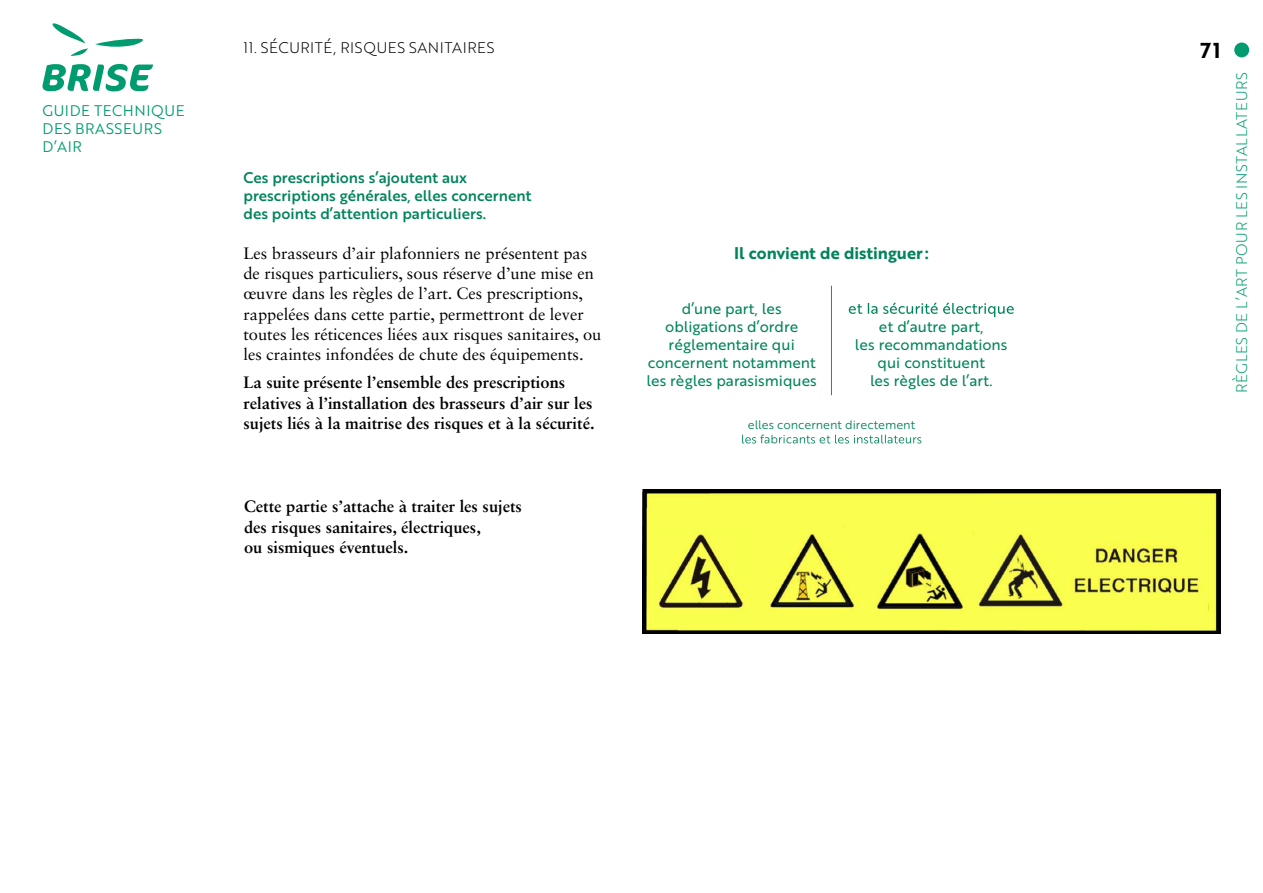
<style>
.page{position:relative;width:1263px;height:893px;background:#fff}
.page>*{position:absolute;margin:0;border:0;box-sizing:border-box;transform-origin:0 0}
.t1{font:21px "Brother 1816 Bold";color:#000}
.t2{font:16.5px/20.1px "Sabon LT Pro";color:#000}
.t3{font:700 16.5px/20.1px "Sabon LT Pro";color:#000}
.t4{font:16.5px "Brother 1816 Bold";color:#00845b}
.t5{font:15px/18px "Brother 1816 Regular";color:#00845b;text-align:center}
.t6{font:15px/18px "Brother 1816 Medium";color:#00845b}
.t7{font:15px "Brother 1816 Light";letter-spacing:.04em;color:#009c6f}
.t8{font:15px/18px "Brother 1816 Book";letter-spacing:.04em;color:#009c6f}
.t9{font:15px "Brother 1816 Light";letter-spacing:.04em;color:#000}
.t10{font:12px "Brother 1816 Book";color:#00845b}
</style>
<div class="page">
<svg style="left:43px;top:64px;width:110px;height:27px"></svg>
<svg style="left:95px;top:38px;width:48px;height:9px"></svg>
<svg style="left:52px;top:23px;width:36px;height:33px"></svg>
<div style="left:1234px;top:43px;width:15px;height:14px;background:#009c6f;border-radius:50%"></div>
<svg style="left:849px;top:303px;width:165px;height:14px"></svg>
<svg style="left:742px;top:435px;width:179px;height:8px"></svg>
<hr style="left:831px;top:286px;width:1px;height:109px;background:#009c6f">
<img style="left:643px;top:489px;width:577px;height:145px">
<p class="t8" style="left:43px;top:101px;width:144px">GUIDE TECHNIQUE<br>DES BRASSEURS<br>D’AIR</p>
<p class="t9" style="left:243px;top:39px;width:252px">11. SÉCURITÉ, RISQUES SANITAIRES</p>
<p class="t6" style="left:243px;top:169px;width:289px">Ces prescriptions s’ajoutent aux prescriptions générales, elles concernent des points d’attention particuliers.</p>
<p class="t2" style="left:243px;top:243px;width:359px">Les brasseurs d’air plafonniers ne présentent pas de risques particuliers, sous réserve d’une mise en œuvre dans les règles de l’art. Ces prescriptions, rappelées dans cette partie, permettront de lever toutes les réticences liées aux risques sanitaires, ou les craintes infondées de chute des équipements.</p>
<p class="t3" style="left:243px;top:373px;width:353px">La suite présente l’ensemble des prescriptions relatives à l’installation des brasseurs d’air sur les sujets liés à la maitrise des risques et à la sécurité.</p>
<p class="t3" style="left:244px;top:497px;width:279px">Cette partie s’attache à traiter les sujets des risques sanitaires, électriques,<br>ou sismiques éventuels.</p>
<p class="t4" style="left:734px;top:243px;width:196px">Il convient de distinguer :</p>
<p class="t5" style="left:647px;top:299px;width:172px">d’une part, les obligations d’ordre réglementaire qui concernent notamment les règles parasismiques</p>
<p class="t5" style="left:855px;top:317px;width:154px">et d’autre part,<br>les recommandations qui constituent<br>les règles de l’art.</p>
<p class="t10" style="left:748px;top:417px;width:169px">elles concernent directement</p>
<p class="t1" style="left:1200px;top:37px;width:22px">71</p>
<p class="t7" style="left:1232px;top:393px;width:322px;rotate:-90deg">RÈGLES DE L’ART POUR LES INSTALLATEURS</p>
</div>
